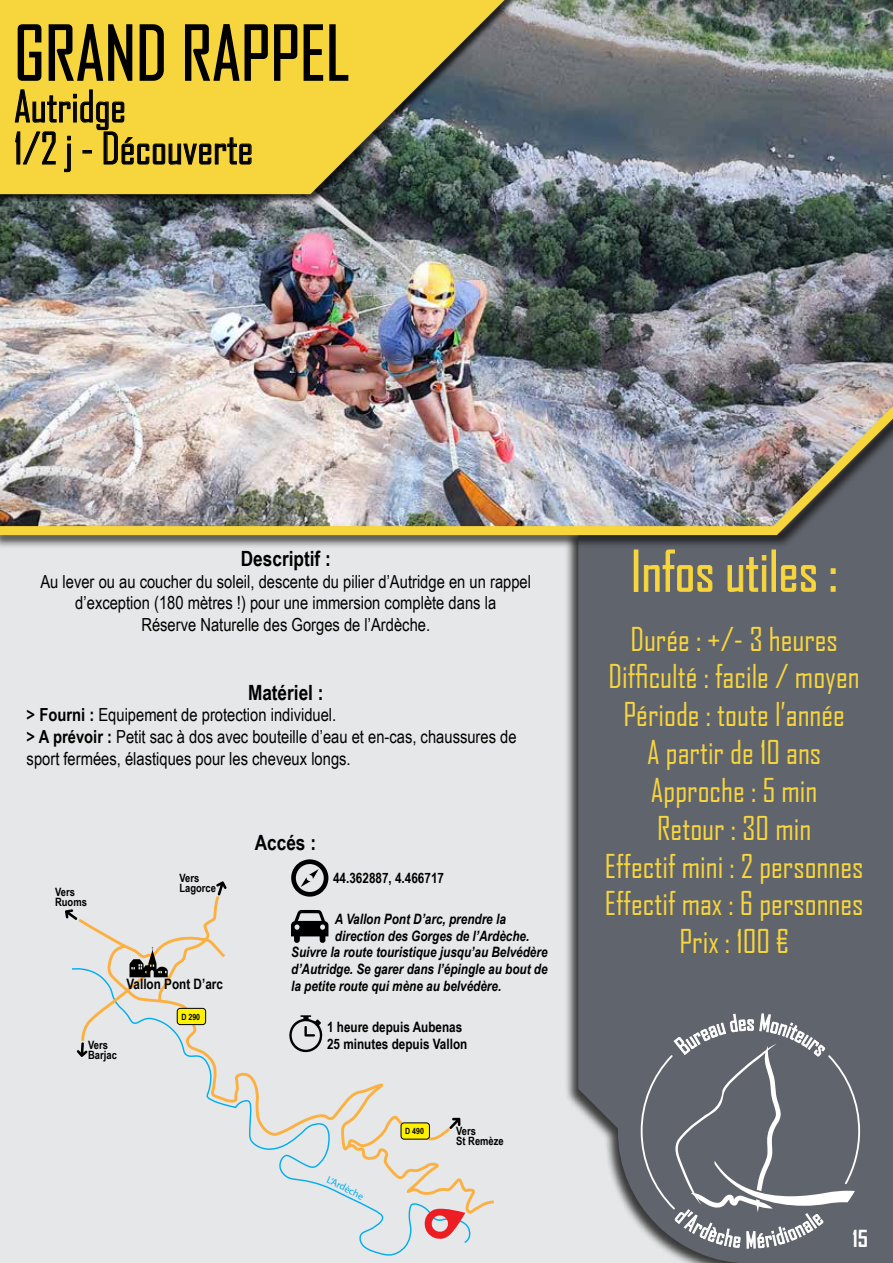
<style>
.page{position:relative;width:893px;height:1263px;background:#fff}
.page>*{position:absolute;margin:0;border:0;box-sizing:border-box;transform-origin:0 0}
.t1{font:72px "Agency FB";color:#000}
.t2{font:54px "Agency FB";color:#f7d53d}
.t3{font:42px/42px "Agency FB";color:#000}
.t4{font:31.5px/37.8px "Agency FB";color:#f7d53d;text-align:center}
.t5{font:700 22.5px "Agency FB";color:#fff}
.t6{font:700 21px "Arial Narrow";color:#000}
.t7{font:18px/21.6px "Arial Narrow";color:#000;text-align:center}
.t8{font:italic 700 14.25px/17.2px "Arial Narrow";color:#000}
.t9{font:700 14.25px/17.2px "Arial Narrow";color:#000}
.t10{font:700 11.4px/10.1px "Arial Narrow";color:#000}
.t11{font:700 8.55px "Arial Narrow";color:#000}
.s1{font-weight:700}
</style>
<div class="page">
<img style="left:0;top:0;width:893px;height:383px">
<div style="left:0;top:531px;width:893px;height:732px;background:#e6e7e8"></div>
<div style="left:564px;top:395px;width:329px;height:868px;background:#000;opacity:.75"></div>
<div style="left:578px;top:549px;width:315px;height:714px;background:#60646c"></div>
<svg style="left:641px;top:1007px;width:219px;height:256px"></svg>
<div style="left:0;top:0;width:536px;height:203px;background:#000;opacity:.75"></div>
<svg style="left:0;top:0;width:505px;height:194px;fill:#f7d53d"></svg>
<div style="left:0;top:391px;width:893px;height:158px;background:#000;opacity:.75"></div>
<img style="left:0;top:383px;width:893px;height:157px">
<svg style="left:199px;top:1057px;width:295px;height:159px"></svg>
<svg style="left:347px;top:1114px;width:113px;height:36px"></svg>
<svg style="left:65px;top:881px;width:162px;height:176px"></svg>
<svg style="left:424px;top:1208px;width:41px;height:31px"></svg>
<svg style="left:291px;top:910px;width:37px;height:33px"></svg>
<svg style="left:289px;top:1015px;width:34px;height:38px"></svg>
<svg style="left:291px;top:859px;width:37px;height:38px"></svg>
<svg style="left:17px;top:23px;width:25px;height:59px"></svg>
<svg style="left:48px;top:23px;width:85px;height:59px"></svg>
<svg style="left:139px;top:24px;width:26px;height:58px"></svg>
<svg style="left:184px;top:23px;width:165px;height:59px"></svg>
<svg style="left:15px;top:89px;width:237px;height:83px"></svg>
<div style="left:634px;top:550px;width:4px;height:42px;border:1px solid #f7d53d"></div>
<svg style="left:644px;top:549px;width:69px;height:43px"></svg>
<svg style="left:727px;top:555px;width:39px;height:37px"></svg>
<div style="left:762px;top:565px;width:4px;height:27px;border:1px solid #f7d53d"></div>
<div style="left:772px;top:550px;width:4px;height:42px;border:1px solid #f7d53d"></div>
<svg style="left:781px;top:565px;width:35px;height:27px"></svg>
<svg style="left:831px;top:568px;width:4px;height:6px"></svg>
<svg style="left:831px;top:586px;width:4px;height:6px"></svg>
<svg style="left:327px;top:1176px;width:36px;height:24px"></svg>
<h1 class="t1" style="left:14px;top:23px;width:337px">GRAND RAPPEL</h1>
<h3 class="t3" style="left:14px;top:88px;width:241px">Autridge<br>1/2 j - Découverte</h3>
<p class="t6" style="left:241px;top:551px;width:91px">Descriptif :</p>
<p class="t7" style="left:40px;top:572px;width:492px">Au lever ou au coucher du soleil, descente du pilier d’Autridge en un rappel d’exception (180 mètres !) pour une immersion complète dans la<br>Réserve Naturelle des Gorges de l’Ardèche.</p>
<p class="t6" style="left:248px;top:684px;width:77px">Matériel :</p>
<p class="t7" style="left:27px;top:706px;width:491px;text-align:left"><span class="s1">&gt; Fourni :</span> Equipement de protection individuel.<br><span class="s1">&gt; A prévoir :</span> Petit sac à dos avec bouteille d’eau et en-cas, chaussures de sport fermées, élastiques pour les cheveux longs.</p>
<p class="t10" style="left:55px;top:888px;width:33px">Vers<br>Ruoms</p>
<p class="t10" style="left:179px;top:874px;width:38px">Vers<br>Lagorce</p>
<p class="t9" style="left:126px;top:976px;width:98px">Vallon Pont D’arc</p>
<p class="t10" style="left:88px;top:1040px;width:30px">Vers<br>Barjac</p>
<p class="t11" style="left:181px;top:1013px;width:20px">D 290</p>
<p class="t6" style="left:255px;top:834px;width:63px">Accés :</p>
<p class="t9" style="left:333px;top:870px;width:112px">44.362887, 4.466717</p>
<p class="t8" style="left:335px;top:912px;width:196px">A Vallon Pont D’arc, prendre la direction des Gorges de l’Ardèche.</p>
<p class="t8" style="left:291px;top:944px;width:258px;text-align:justify">Suivre la route touristique jusqu’au Belvédère d’Autridge. Se garer dans l’épingle au bout de la petite route qui mène au belvédère.</p>
<p class="t9" style="left:327px;top:1019px;width:142px">1 heure depuis Aubenas<br>25 minutes depuis Vallon</p>
<p class="t11" style="left:405px;top:1128px;width:20px">D 490</p>
<p class="t10" style="left:456px;top:1127px;width:49px">Vers<br>St Remèze</p>
<h2 class="t2" style="left:631px;top:548px;width:208px">Infos utiles :</h2>
<h3 class="t4" style="left:605px;top:622px;width:260px">Durée : +/- 3 heures<br>Difficulté : facile / moyen<br>Période : toute l’année<br>A partir de 10 ans<br>Approche : 5 min<br>Retour : 30 min<br>Effectif mini : 2 personnes<br>Effectif max : 6 personnes<br>Prix : 100 €</h3>
<p class="t5" style="left:853px;top:1226px;width:17px">15</p>
</div>
